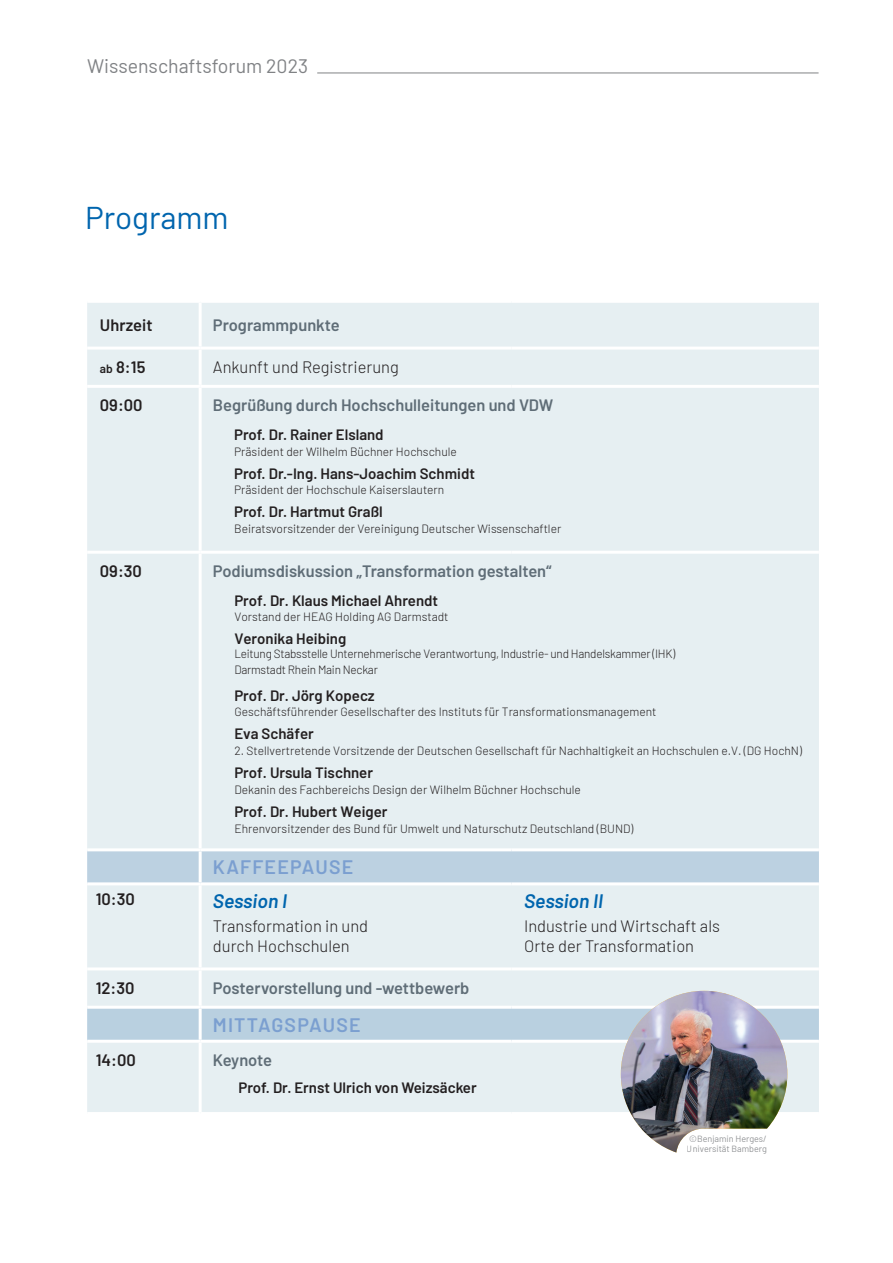
<style>
.page{position:relative;width:893px;height:1263px;background:#fff}
.page>*{position:absolute;margin:0;border:0;box-sizing:border-box;transform-origin:0 0}
.t1{font:31.5px "Barlow";color:#0065ae}
.t2{font:600 19.5px "Barlow";letter-spacing:.06em;color:#7b9fd0}
.t3{font:19.5px "Barlow";color:#808285}
.t4{font:italic 600 19.5px "Barlow";color:#0065ae}
.t5{font:600 16.5px "Barlow";color:#5f6d77}
.t6{font:300 16.5px/19.8px "Barlow";color:#231f20}
.t7{font:600 16.5px "Barlow";color:#231f20}
.t8{font:600 15px "Barlow";color:#231f20}
.t9{font:300 12px "Barlow";color:#231f20}
.t10{font:300 12px/15.8px "Barlow";letter-spacing:-.02em;color:#231f20}
.t11{font:9px/9.8px "Barlow";color:#808285}
.s1{font-size:12px}
</style>
<div class="page">
<div style="left:87px;top:303px;width:732px;height:688px;background:#e6eff2"></div>
<div style="left:87px;top:851px;width:732px;height:31px;background:#bcd1e1"></div>
<hr style="left:199px;top:303px;width:3px;height:44px;background:#fff">
<hr style="left:87px;top:347px;width:113px;height:3px;background:#fff">
<hr style="left:200px;top:347px;width:311px;height:3px;background:#fff">
<hr style="left:199px;top:350px;width:3px;height:35px;background:#fff">
<hr style="left:511px;top:347px;width:308px;height:3px;background:#fff">
<hr style="left:87px;top:385px;width:113px;height:3px;background:#fff">
<hr style="left:200px;top:385px;width:311px;height:3px;background:#fff">
<hr style="left:199px;top:388px;width:3px;height:163px;background:#fff">
<hr style="left:511px;top:385px;width:308px;height:3px;background:#fff">
<hr style="left:87px;top:551px;width:113px;height:3px;background:#fff">
<hr style="left:200px;top:551px;width:311px;height:3px;background:#fff">
<hr style="left:199px;top:554px;width:3px;height:294px;background:#fff">
<hr style="left:511px;top:551px;width:308px;height:3px;background:#fff">
<hr style="left:87px;top:848px;width:113px;height:3px;background:#fff">
<hr style="left:200px;top:848px;width:311px;height:3px;background:#fff">
<hr style="left:199px;top:851px;width:3px;height:31px;background:#fff">
<hr style="left:511px;top:848px;width:308px;height:3px;background:#fff">
<hr style="left:87px;top:882px;width:113px;height:3px;background:#fff">
<hr style="left:200px;top:882px;width:311px;height:3px;background:#fff">
<hr style="left:199px;top:885px;width:3px;height:82px;background:#fff">
<hr style="left:511px;top:882px;width:308px;height:3px;background:#fff">
<hr style="left:87px;top:967px;width:113px;height:3px;background:#fff">
<hr style="left:200px;top:967px;width:311px;height:3px;background:#fff">
<hr style="left:199px;top:970px;width:3px;height:36px;background:#fff">
<hr style="left:511px;top:967px;width:308px;height:3px;background:#fff">
<hr style="left:317px;top:73px;width:502px;height:1px;background:#808285">
<svg style="left:87px;top:991px;width:732px;height:121px;background:#dbe7ee"></svg>
<img style="left:621px;top:991px;width:166px;height:161px">
<h2 class="t3" style="left:87px;top:52px;width:222px">Wissenschaftsforum 2023</h2>
<h1 class="t1" style="left:85px;top:194px;width:145px">Programm</h1>
<h3 class="t7" style="left:100px;top:313px;width:54px">Uhrzeit</h3>
<h3 class="t5" style="left:213px;top:313px;width:128px">Programmpunkte</h3>
<h3 class="t7" style="left:100px;top:355px;width:47px"><span class="s1">ab</span> 8:15</h3>
<h3 class="t6" style="left:213px;top:356px;width:187px">Ankunft und Registrierung</h3>
<h3 class="t7" style="left:100px;top:393px;width:44px">09:00</h3>
<h3 class="t5" style="left:213px;top:393px;width:342px">Begrüßung durch Hochschulleitungen und VDW</h3>
<p class="t8" style="left:234px;top:423px;width:151px">Prof. Dr. Rainer Elsland</p>
<p class="t9" style="left:234px;top:443px;width:224px">Präsident der Wilhelm Büchner Hochschule</p>
<p class="t8" style="left:234px;top:462px;width:242px">Prof. Dr.-Ing. Hans-Joachim Schmidt</p>
<p class="t9" style="left:234px;top:481px;width:212px">Präsident der Hochschule Kaiserslautern</p>
<p class="t8" style="left:234px;top:501px;width:150px">Prof. Dr. Hartmut Graßl</p>
<p class="t9" style="left:234px;top:520px;width:329px">Beiratsvorsitzender der Vereinigung Deutscher Wissenschaftler</p>
<h3 class="t7" style="left:100px;top:559px;width:44px">09:30</h3>
<h3 class="t5" style="left:213px;top:559px;width:340px">Podiumsdiskussion „Transformation gestalten“</h3>
<p class="t8" style="left:234px;top:589px;width:205px">Prof. Dr. Klaus Michael Ahrendt</p>
<p class="t9" style="left:234px;top:608px;width:216px">Vorstand der HEAG Holding AG Darmstadt</p>
<p class="t8" style="left:234px;top:628px;width:113px">Veronika Heibing</p>
<p class="t10" style="left:234px;top:645px;width:442px">Leitung Stabsstelle Unternehmerische Verantwortung, Industrie- und Handelskammer (IHK)<br>Darmstadt Rhein Main Neckar</p>
<p class="t8" style="left:234px;top:684px;width:142px">Prof. Dr. Jörg Kopecz</p>
<p class="t9" style="left:234px;top:703px;width:424px">Geschäftsführender Gesellschafter des Instituts für Transformationsmanagement</p>
<p class="t8" style="left:234px;top:723px;width:81px">Eva Schäfer</p>
<p class="t9" style="left:234px;top:742px;width:569px">2. Stellvertretende Vorsitzende der Deutschen Gesellschaft für Nachhaltigkeit an Hochschulen e.V. (DG HochN)</p>
<p class="t8" style="left:234px;top:762px;width:140px">Prof. Ursula Tischner</p>
<p class="t9" style="left:234px;top:781px;width:348px">Dekanin des Fachbereichs Design der Wilhelm Büchner Hochschule</p>
<p class="t8" style="left:234px;top:800px;width:155px">Prof. Dr. Hubert Weiger</p>
<p class="t9" style="left:234px;top:819px;width:401px">Ehrenvorsitzender des Bund für Umwelt und Naturschutz Deutschland (BUND)</p>
<h2 class="t2" style="left:213px;top:852px;width:142px">KAFFEEPAUSE</h2>
<h3 class="t7" style="left:96px;top:886px;width:41px">10:30</h3>
<h2 class="t4" style="left:213px;top:886px;width:76px">Session I</h2>
<h3 class="t6" style="left:213px;top:915px;width:157px">Transformation in und durch Hochschulen</h3>
<h2 class="t4" style="left:524px;top:886px;width:81px">Session II</h2>
<h3 class="t6" style="left:524px;top:915px;width:197px">Industrie und Wirtschaft als<br>Orte der Transformation</h3>
<h3 class="t7" style="left:96px;top:976px;width:40px">12:30</h3>
<h3 class="t5" style="left:213px;top:976px;width:258px">Postervorstellung und -wettbewerb</h3>
<h2 class="t2" style="left:213px;top:1010px;width:149px">MITTAGSPAUSE</h2>
<h3 class="t7" style="left:96px;top:1048px;width:42px">14:00</h3>
<h3 class="t5" style="left:213px;top:1048px;width:61px">Keynote</h3>
<p class="t8" style="left:238px;top:1076px;width:240px">Prof. Dr. Ernst Ulrich von Weizsäcker</p>
<p class="t11" style="left:687px;top:1133px;width:81px">©Benjamin Herges/<br>Universität Bamberg</p>
</div>
